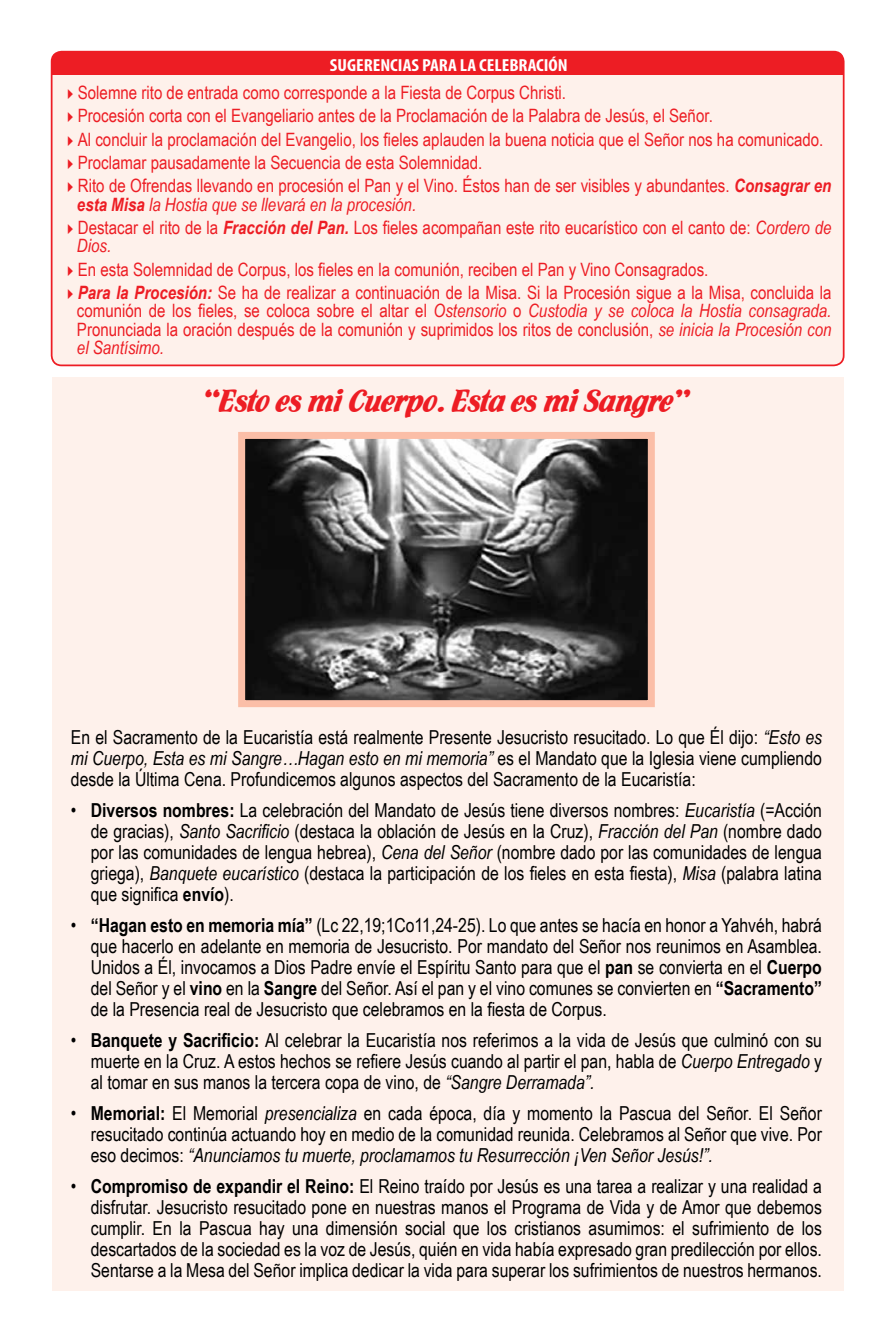
<style>
.page{position:relative;width:893px;height:1340px;background:#fff}
.page>*{position:absolute;margin:0;border:0;box-sizing:border-box;transform-origin:0 0}
.t1{font:33.6px "Flamenco D";color:#ed1d24;scale:.94 1}
.t2{font:19.25px/21px "Arial Narrow";color:#000;text-align:justify}
.t3{font:18.38px/18.4px "Arial Narrow";color:#ed1d24}
.t4{font:700 condensed 17.5px "Myriad Pro";color:#fff;scale:1.1 1}
.s1{font-weight:700;font-style:italic}
.s2{font-style:italic}
.s3{font-weight:700}
</style>
<div class="page">
<div style="left:52px;top:377px;width:791px;height:913px;background:#fef1eb"></div>
<div style="left:52px;top:52px;width:792px;height:313px;background:#ed1d24;border-radius:10px"></div>
<div style="left:52px;top:76px;width:792px;height:289px;background:#fef1eb"></div>
<div style="left:51px;top:51px;width:793px;height:315px;border:2px solid #ed1d24;border-radius:10px"></div>
<img style="left:246px;top:440px;width:401px;height:259px">
<div style="left:238px;top:432px;width:417px;height:275px;border:7px solid #fbbea7"></div>
<p class="t4" style="left:330px;top:54px;width:218px">SUGERENCIAS PARA LA CELEBRACIÓN</p>
<p class="t3" style="left:62px;top:82px;width:506px">✔Solemne rito de entrada como corresponde a la Fiesta de Corpus Christi.</p>
<p class="t3" style="left:62px;top:106px;width:652px">✔Procesión corta con el Evangeliario antes de la Proclamación de la Palabra de Jesús, el Señor.</p>
<p class="t3" style="left:62px;top:129px;width:763px">✔Al concluir la proclamación del Evangelio, los fieles aplauden la buena noticia que el Señor nos ha comunicado.</p>
<p class="t3" style="left:62px;top:152px;width:422px">✔Proclamar pausadamente la Secuencia de esta Solemnidad.</p>
<p class="t3" style="left:77px;top:176px;width:756px;text-indent:-15px">✔Rito de Ofrendas llevando en procesión el Pan y el Vino. Éstos han de ser visibles y abundantes. <span class="s1">Consagrar en esta Misa</span> <span class="s2">la Hostia que se llevará en la procesión.</span></p>
<p class="t3" style="left:77px;top:218px;width:756px;text-indent:-15px">✔Destacar el rito de la <span class="s1">Fracción del Pan.</span> Los fieles acompañan este rito eucarístico con el canto de: <span class="s2">Cordero de<br>Dios.</span></p>
<p class="t3" style="left:62px;top:259px;width:648px">✔En esta Solemnidad de Corpus, los fieles en la comunión, reciben el Pan y Vino Consagrados.</p>
<p class="t3" style="left:77px;top:283px;width:756px;text-align:justify;text-indent:-15px">✔<span class="s1">Para la Procesión:</span> Se ha de realizar a continuación de la Misa. Si la Procesión sigue a la Misa, concluida la comunión de los fieles, se coloca sobre el altar el <span class="s2">Ostensorio</span> o <span class="s2">Custodia y se coloca la Hostia consagrada.<br></span>Pronunciada la oración después de la comunión y suprimidos los ritos de conclusión, <span class="s2">se inicia la Procesión con el Santísimo.</span></p>
<h1 class="t1" style="left:203px;top:380px;width:520px">“Esto es mi Cuerpo. Esta es mi Sangre”</h1>
<p class="t2" style="left:71px;top:726px;width:753px">En el Sacramento de la Eucaristía está realmente Presente Jesucristo resucitado. Lo que Él dijo: <span class="s2">“Esto es mi Cuerpo, Esta es mi Sangre…Hagan esto en mi memoria”</span> es el Mandato que la Iglesia viene cumpliendo desde la Última Cena. Profundicemos algunos aspectos del Sacramento de la Eucaristía:</p>
<p class="t2" style="left:91px;top:799px;width:733px;text-indent:-20px">• <span class="s3">Diversos nombres:</span> La celebración del Mandato de Jesús tiene diversos nombres: <span class="s2">Eucaristía</span> (=Acción de gracias), <span class="s2">Santo Sacrificio</span> (destaca la oblación de Jesús en la Cruz), <span class="s2">Fracción del Pan</span> (nombre dado por las comunidades de lengua hebrea), <span class="s2">Cena del Señor</span> (nombre dado por las comunidades de lengua griega), <span class="s2">Banquete eucarístico</span> (destaca la participación de los fieles en esta fiesta), <span class="s2">Misa</span> (palabra latina que significa <span class="s3">envío</span>).</p>
<p class="t2" style="left:91px;top:914px;width:733px;text-indent:-20px">• <span class="s3">“Hagan esto en memoria mía”</span> (Lc 22,19;1Co11,24-25). Lo que antes se hacía en honor a Yahvéh, habrá que hacerlo en adelante en memoria de Jesucristo. Por mandato del Señor nos reunimos en Asamblea.<br>Unidos a Él, invocamos a Dios Padre envíe el Espíritu Santo para que el <span class="s3">pan</span> se convierta en el <span class="s3">Cuerpo </span>del Señor y el <span class="s3">vino</span> en la <span class="s3">Sangre</span> del Señor. Así el pan y el vino comunes se convierten en <span class="s3">“Sacramento” </span>de la Presencia real de Jesucristo que celebramos en la fiesta de Corpus.</p>
<p class="t2" style="left:91px;top:1029px;width:733px;text-indent:-20px">• <span class="s3">Banquete y Sacrificio:</span> Al celebrar la Eucaristía nos referimos a la vida de Jesús que culminó con su muerte en la Cruz. A estos hechos se refiere Jesús cuando al partir el pan, habla de <span class="s2">Cuerpo Entregado</span> y al tomar en sus manos la tercera copa de vino, de <span class="s2">“Sangre Derramada”.</span></p>
<p class="t2" style="left:91px;top:1102px;width:733px;text-indent:-20px">• <span class="s3">Memorial:</span> El Memorial <span class="s2">presencializa</span> en cada época, día y momento la Pascua del Señor. El Señor resucitado continúa actuando hoy en medio de la comunidad reunida. Celebramos al Señor que vive. Por eso decimos: <span class="s2">“Anunciamos tu muerte, proclamamos tu Resurrección ¡Ven Señor Jesús!”.</span></p>
<p class="t2" style="left:91px;top:1174px;width:733px;text-indent:-20px">• <span class="s3">Compromiso de expandir el Reino:</span> El Reino traído por Jesús es una tarea a realizar y una realidad a disfrutar. Jesucristo resucitado pone en nuestras manos el Programa de Vida y de Amor que debemos cumplir. En la Pascua hay una dimensión social que los cristianos asumimos: el sufrimiento de los descartados de la sociedad es la voz de Jesús, quién en vida había expresado gran predilección por ellos.<br>Sentarse a la Mesa del Señor implica dedicar la vida para superar los sufrimientos de nuestros hermanos.</p>
</div>
